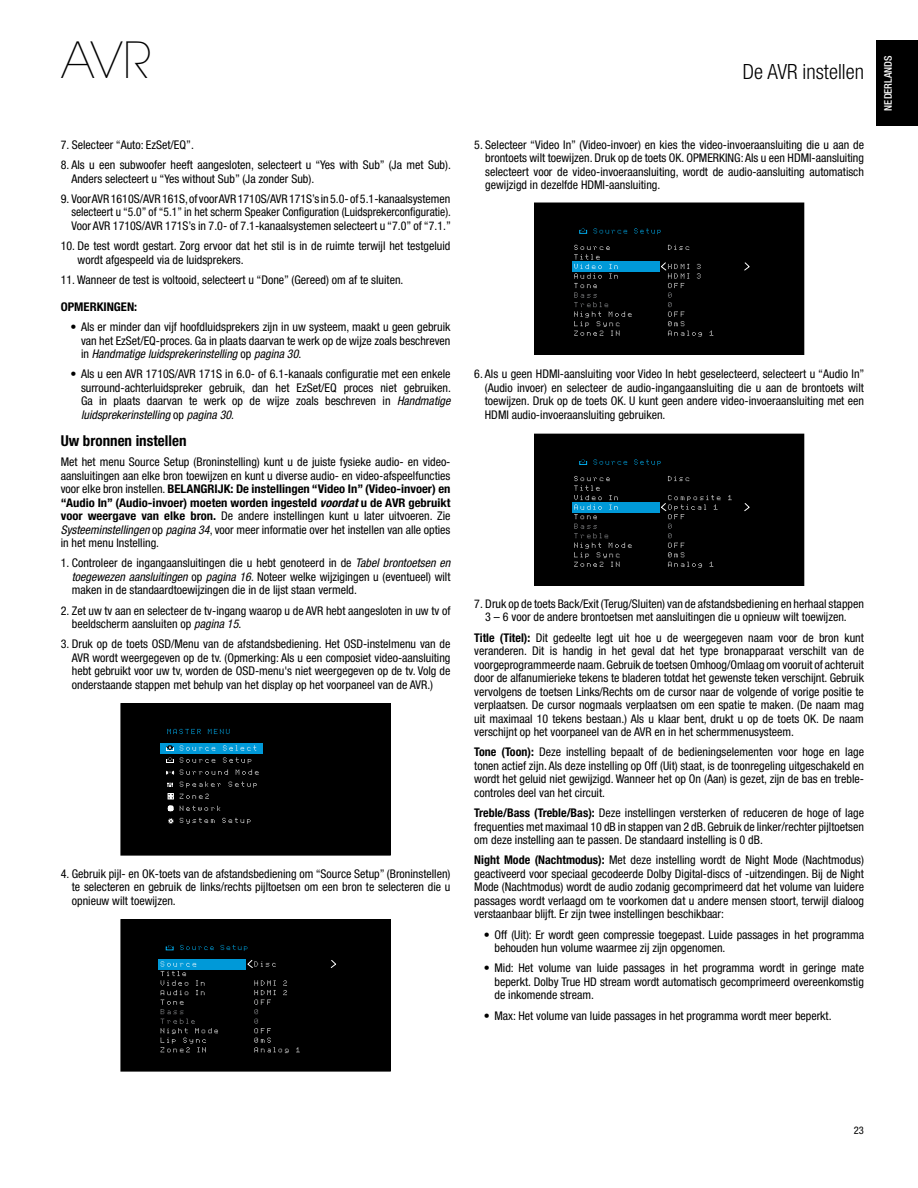
<style>
.page{position:relative;width:918px;height:1188px;background:#fff}
.page>*{position:absolute;margin:0;border:0;box-sizing:border-box;transform-origin:0 0}
.t1{font:200 49.5px "ITC Avant Garde Std";color:#000}
.t2{font:300 condensed 21px "Helvetica Neue LT Pro";color:#000}
.t3{font:700 condensed 15px "Helvetica Neue LT Pro";color:#000}
.t4{font:condensed 12px/13.5px "Helvetica Neue LT Pro";color:#000;text-align:justify}
.t5{font:700 condensed 12px "Helvetica Neue LT Pro";color:#000;scale:1.05 1}
.t6{font:500 condensed 10.5px "Helvetica Neue LT Pro";color:#fff}
.t7{font:condensed 10.5px "Helvetica Neue LT Pro";color:#000}
.s1{font-style:italic}
.s2{font-weight:700}
.s3{font-weight:700;font-style:italic}
</style>
<div class="page">
<div style="left:876px;top:40px;width:42px;height:86px;background:#000"></div>
<div style="left:121px;top:704px;width:269px;height:151px;background:#000"></div>
<div style="left:121px;top:703px;width:270px;height:152px;border:1px solid #000"></div>
<div style="left:160px;top:744px;width:103px;height:10px;background:#0099d8"></div>
<svg style="left:167px;top:729px;width:34px;height:5px"></svg>
<svg style="left:208px;top:729px;width:22px;height:5px"></svg>
<svg style="left:180px;top:745px;width:35px;height:6px"></svg>
<svg style="left:223px;top:745px;width:33px;height:6px"></svg>
<svg style="left:180px;top:757px;width:35px;height:6px"></svg>
<svg style="left:223px;top:757px;width:28px;height:6px"></svg>
<svg style="left:180px;top:770px;width:48px;height:5px"></svg>
<svg style="left:236px;top:770px;width:23px;height:5px"></svg>
<svg style="left:180px;top:782px;width:41px;height:6px"></svg>
<svg style="left:229px;top:782px;width:28px;height:6px"></svg>
<svg style="left:180px;top:794px;width:29px;height:5px"></svg>
<svg style="left:180px;top:806px;width:40px;height:5px"></svg>
<svg style="left:180px;top:818px;width:35px;height:6px"></svg>
<svg style="left:222px;top:818px;width:29px;height:6px"></svg>
<svg style="left:166px;top:745px;width:8px;height:6px"></svg>
<svg style="left:166px;top:757px;width:8px;height:6px"></svg>
<svg style="left:166px;top:770px;width:8px;height:5px"></svg>
<svg style="left:167px;top:783px;width:6px;height:4px"></svg>
<svg style="left:168px;top:805px;width:6px;height:6px"></svg>
<svg style="left:168px;top:818px;width:6px;height:6px"></svg>
<svg style="left:168px;top:793px;width:6px;height:6px"></svg>
<div style="left:121px;top:920px;width:269px;height:151px;background:#000"></div>
<div style="left:121px;top:919px;width:270px;height:152px;border:1px solid #000"></div>
<div style="left:159px;top:959px;width:87px;height:10px;background:#0099d8"></div>
<svg style="left:180px;top:945px;width:34px;height:5px"></svg>
<svg style="left:221px;top:945px;width:27px;height:6px"></svg>
<svg style="left:161px;top:961px;width:57px;height:91px"></svg>
<svg style="left:254px;top:980px;width:35px;height:73px"></svg>
<svg style="left:296px;top:1047px;width:4px;height:5px"></svg>
<svg style="left:247px;top:960px;width:89px;height:8px"></svg>
<svg style="left:166px;top:945px;width:8px;height:5px"></svg>
<div style="left:534px;top:203px;width:270px;height:152px;background:#000"></div>
<div style="left:572px;top:262px;width:87px;height:10px;background:#0099d8"></div>
<svg style="left:593px;top:228px;width:34px;height:6px"></svg>
<svg style="left:634px;top:228px;width:27px;height:6px"></svg>
<svg style="left:574px;top:245px;width:58px;height:91px"></svg>
<svg style="left:668px;top:245px;width:21px;height:5px"></svg>
<svg style="left:661px;top:262px;width:89px;height:75px"></svg>
<svg style="left:579px;top:228px;width:8px;height:6px"></svg>
<div style="left:534px;top:434px;width:270px;height:152px;background:#000"></div>
<div style="left:572px;top:502px;width:87px;height:10px;background:#0099d8"></div>
<svg style="left:593px;top:459px;width:34px;height:6px"></svg>
<svg style="left:634px;top:459px;width:27px;height:6px"></svg>
<svg style="left:574px;top:476px;width:58px;height:91px"></svg>
<svg style="left:668px;top:476px;width:21px;height:5px"></svg>
<svg style="left:661px;top:495px;width:89px;height:73px"></svg>
<svg style="left:579px;top:459px;width:8px;height:6px"></svg>
<h1 class="t1" style="left:61px;top:31px;width:91px">AVR</h1>
<p class="t4" style="left:61px;top:138px;width:135px">7. Selecteer “Auto: EzSet/EQ”.</p>
<p class="t4" style="left:71px;top:158px;width:381px;text-indent:-11px">8. Als u een subwoofer heeft aangesloten, selecteert u “Yes with Sub” (Ja met Sub).<br>Anders selecteert u “Yes without Sub” (Ja zonder Sub).</p>
<p class="t4" style="left:71px;top:192px;width:381px;text-indent:-11px">9. Voor AVR 1610S/AVR 161S, of voor AVR 1710S/AVR 171S’s in 5.0- of 5.1-kanaalsystemen selecteert u “5.0” of “5.1” in het scherm Speaker Configuration (Luidsprekerconfiguratie).<br>Voor AVR 1710S/AVR 171S’s in 7.0- of 7.1-kanaalsystemen selecteert u “7.0” of “7.1.”</p>
<p class="t4" style="left:78px;top:239px;width:374px;text-indent:-17px">10. De test wordt gestart. Zorg ervoor dat het stil is in de ruimte terwijl het testgeluid wordt afgespeeld via de luidsprekers.</p>
<p class="t4" style="left:61px;top:273px;width:344px">11. Wanneer de test is voltooid, selecteert u “Done” (Gereed) om af te sluiten.</p>
<p class="t5" style="left:61px;top:299px;width:74px">OPMERKINGEN:</p>
<p class="t4" style="left:81px;top:320px;width:371px;text-indent:-10px">• Als er minder dan vijf hoofdluidsprekers zijn in uw systeem, maakt u geen gebruik van het EzSet/EQ-proces. Ga in plaats daarvan te werk op de wijze zoals beschreven in <span class="s1">Handmatige luidsprekerinstelling</span> op <span class="s1">pagina 30</span>.</p>
<p class="t4" style="left:81px;top:367px;width:371px;text-indent:-10px">• Als u een AVR 1710S/AVR 171S in 6.0- of 6.1-kanaals configuratie met een enkele surround-achterluidspreker gebruik, dan het EzSet/EQ proces niet gebruiken.<br>Ga in plaats daarvan te werk op de wijze zoals beschreven in <span class="s1">Handmatige luidsprekerinstelling</span> op <span class="s1">pagina 30</span>.</p>
<p class="t3" style="left:61px;top:432px;width:127px">Uw bronnen instellen</p>
<p class="t4" style="left:61px;top:455px;width:391px">Met het menu Source Setup (Broninstelling) kunt u de juiste fysieke audio- en video&shy;aansluitingen aan elke bron toewijzen en kunt u diverse audio- en video-afspeelfuncties voor elke bron instellen. <span class="s2">BELANGRIJK: De instellingen “Video In” (Video-invoer) en “Audio In” (Audio-invoer) moeten worden ingesteld</span> <span class="s3">voordat</span> <span class="s2">u de AVR gebruikt voor weergave van elke bron.</span> De andere instellingen kunt u later uitvoeren. Zie <span class="s1">Systeeminstellingen</span> op <span class="s1">pagina 34</span>, voor meer informatie over het instellen van alle opties in het menu Instelling.</p>
<p class="t4" style="left:72px;top:556px;width:380px;text-indent:-11px">1. Controleer de ingangaansluitingen die u hebt genoteerd in de <span class="s1">Tabel brontoetsen en toegewezen aansluitingen</span> op <span class="s1">pagina 16</span>. Noteer welke wijzigingen u (eventueel) wilt maken in de standaardtoewijzingen die in de lijst staan vermeld.</p>
<p class="t4" style="left:72px;top:604px;width:380px;text-indent:-11px">2. Zet uw tv aan en selecteer de tv-ingang waarop u de AVR hebt aangesloten in uw tv of beeldscherm aansluiten op <span class="s1">pagina 15</span>.</p>
<p class="t4" style="left:72px;top:637px;width:380px;text-indent:-11px">3. Druk op de toets OSD/Menu van de afstandsbediening. Het OSD-instelmenu van de AVR wordt weergegeven op de tv. (Opmerking: Als u een composiet video-aansluiting hebt gebruikt voor uw tv, worden de OSD-menu's niet weergegeven op de tv. Volg de onderstaande stappen met behulp van het display op het voorpaneel van de AVR.)</p>
<p class="t4" style="left:72px;top:867px;width:380px;text-indent:-11px">4. Gebruik pijl- en OK-toets van de afstandsbediening om “Source Setup” (Broninstellen) te selecteren en gebruik de links/rechts pijltoetsen om een bron te selecteren die u opnieuw wilt toewijzen.</p>
<h2 class="t2" style="left:743px;top:59px;width:123px">De AVR instellen</h2>
<p class="t4" style="left:485px;top:138px;width:380px;text-indent:-11px">5. Selecteer “Video In” (Video-invoer) en kies the video-invoeraansluiting die u aan de brontoets wilt toewijzen. Druk op de toets OK. OPMERKING: Als u een HDMI-aansluiting selecteert voor de video-invoeraansluiting, wordt de audio-aansluiting automatisch gewijzigd in dezelfde HDMI-aansluiting.</p>
<p class="t6" style="left:882px;top:111px;width:57px;rotate:-90deg">NEDERLANDS</p>
<p class="t4" style="left:485px;top:367px;width:381px;text-indent:-11px">6. Als u geen HDMI-aansluiting voor Video In hebt geselecteerd, selecteert u “Audio In” (Audio invoer) en selecteer de audio-ingangaansluiting die u aan de brontoets wilt toewijzen. Druk op de toets OK. U kunt geen andere video-invoeraansluiting met een HDMI audio-invoeraansluiting gebruiken.</p>
<p class="t4" style="left:474px;top:597px;width:391px;text-align:center">7. Druk op de toets Back/Exit (Terug/Sluiten) van de afstandsbediening en herhaal stappen<br>3 – 6 voor de andere brontoetsen met aansluitingen die u opnieuw wilt toewijzen.</p>
<p class="t4" style="left:474px;top:631px;width:391px"><span class="s2">Title (Titel):</span> Dit gedeelte legt uit hoe u de weergegeven naam voor de bron kunt veranderen. Dit is handig in het geval dat het type bronapparaat verschilt van de voorgeprogrammeerde naam. Gebruik de toetsen Omhoog/Omlaag om vooruit of achteruit door de alfanumierieke tekens te bladeren totdat het gewenste teken verschijnt. Gebruik vervolgens de toetsen Links/Rechts om de cursor naar de volgende of vorige positie te verplaatsen. De cursor nogmaals verplaatsen om een spatie te maken. (De naam mag uit maximaal 10 tekens bestaan.) Als u klaar bent, drukt u op de toets OK. De naam verschijnt op het voorpaneel van de AVR en in het schermmenusysteem.</p>
<p class="t4" style="left:474px;top:745px;width:391px"><span class="s2">Tone (Toon):</span> Deze instelling bepaalt of de bedieningselementen voor hoge en lage tonen actief zijn. Als deze instelling op Off (Uit) staat, is de toonregeling uitgeschakeld en wordt het geluid niet gewijzigd. Wanneer het op On (Aan) is gezet, zijn de bas en treble&shy;controles deel van het circuit.</p>
<p class="t4" style="left:474px;top:806px;width:391px"><span class="s2">Treble/Bass (Treble/Bas):</span> Deze instellingen versterken of reduceren de hoge of lage frequenties met maximaal 10 dB in stappen van 2 dB. Gebruik de linker/rechter pijltoetsen om deze instelling aan te passen. De standaard instelling is 0 dB.</p>
<p class="t4" style="left:474px;top:853px;width:391px"><span class="s2">Night Mode (Nachtmodus):</span> Met deze instelling wordt de Night Mode (Nachtmodus) geactiveerd voor speciaal gecodeerde Dolby Digital-discs of -uitzendingen. Bij de Night Mode (Nachtmodus) wordt de audio zodanig gecomprimeerd dat het volume van luidere passages wordt verlaagd om te voorkomen dat u andere mensen stoort, terwijl dialoog verstaanbaar blijft. Er zijn twee instellingen beschikbaar:</p>
<p class="t4" style="left:494px;top:928px;width:371px;text-indent:-10px">• Off (Uit): Er wordt geen compressie toegepast. Luide passages in het programma behouden hun volume waarmee zij zijn opgenomen.</p>
<p class="t4" style="left:494px;top:961px;width:371px;text-indent:-10px">• Mid: Het volume van luide passages in het programma wordt in geringe mate beperkt. Dolby True HD stream wordt automatisch gecomprimeerd overeenkomstig de inkomende stream.</p>
<p class="t4" style="left:484px;top:1009px;width:349px">• Max: Het volume van luide passages in het programma wordt meer beperkt.</p>
<p class="t7" style="left:854px;top:1124px;width:12px">23</p>
</div>
